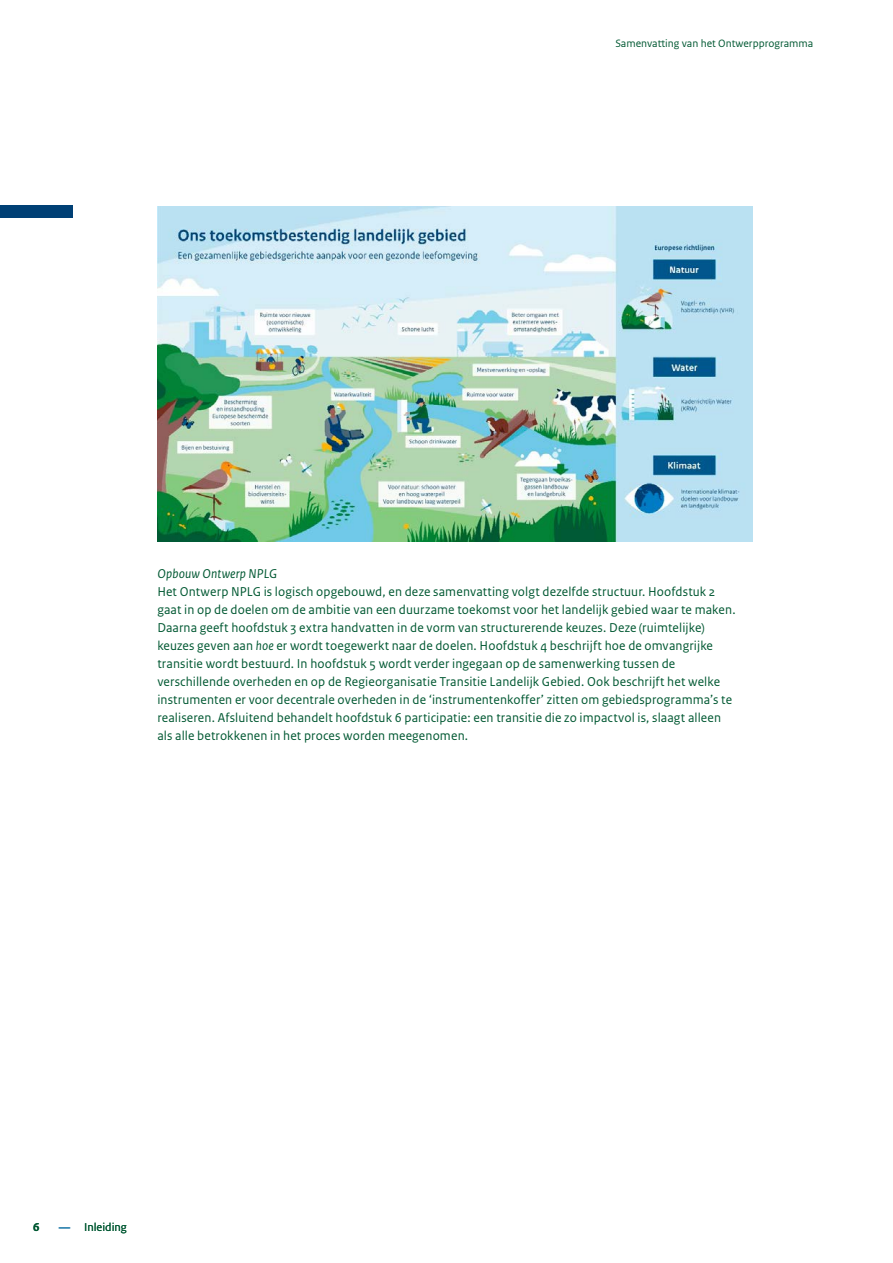
<style>
.page{position:relative;width:893px;height:1263px;background:#fff}
.page>*{position:absolute;margin:0;border:0;box-sizing:border-box;transform-origin:0 0}
.P_Broodtekst{font:13.5px/18px "Rijksoverheid Sans Text";letter-spacing:.01em;color:#005832}
.P_Tussenkop_cursief{font:italic 13.5px "Rijksoverheid Sans Text";letter-spacing:.01em;color:#005832}
.t1{font:12px "Rijksoverheid Sans Text";color:#005832}
.t2{font:700 12px "Rijksoverheid Sans Text";color:#005832}
.t3{font:11.25px "Rijksoverheid Sans Text Regular 3";color:#005832}
.s1{font-style:italic}
.s2{color:#00689e}
</style>
<div class="page">
<div style="left:0;top:205px;width:72px;height:13px;background:#004075"></div>
<img style="left:157px;top:207px;width:596px;height:335px">
<p class="t3" style="left:615px;top:37px;width:199px">Samenvatting van het Ontwerpprogramma</p>
<p class="P_Tussenkop_cursief" style="left:157px;top:566px;width:121px">Opbouw Ontwerp NPLG</p>
<p class="P_Broodtekst" style="left:157px;top:583px;width:580px">Het Ontwerp NPLG is logisch opgebouwd, en deze samenvatting volgt dezelfde structuur. Hoofdstuk 2 gaat in op de doelen om de ambitie van een duurzame toekomst voor het landelijk gebied waar te maken.<br>Daarna geeft hoofdstuk 3 extra handvatten in de vorm van structurerende keuzes. Deze (ruimtelijke) keuzes geven aan <span class="s1">hoe</span> er wordt toegewerkt naar de doelen. Hoofdstuk 4 beschrijft hoe de omvangrijke transitie wordt bestuurd. In hoofdstuk 5 wordt verder ingegaan op de samenwerking tussen de verschillende overheden en op de Regieorganisatie Transitie Landelijk Gebied. Ook beschrijft het welke instrumenten er voor decentrale overheden in de ‘instrumentenkoffer’ zitten om gebiedsprogramma’s te realiseren. Afsluitend behandelt hoofdstuk 6 participatie: een transitie die zo impactvol is, slaagt alleen als alle betrokkenen in het proces worden meegenomen.</p>
<p class="t2" style="left:33px;top:1220px;width:8px">6</p>
<p class="t1" style="left:59px;top:1220px;width:70px"><span class="s2">—</span> Inleiding</p>
</div>
